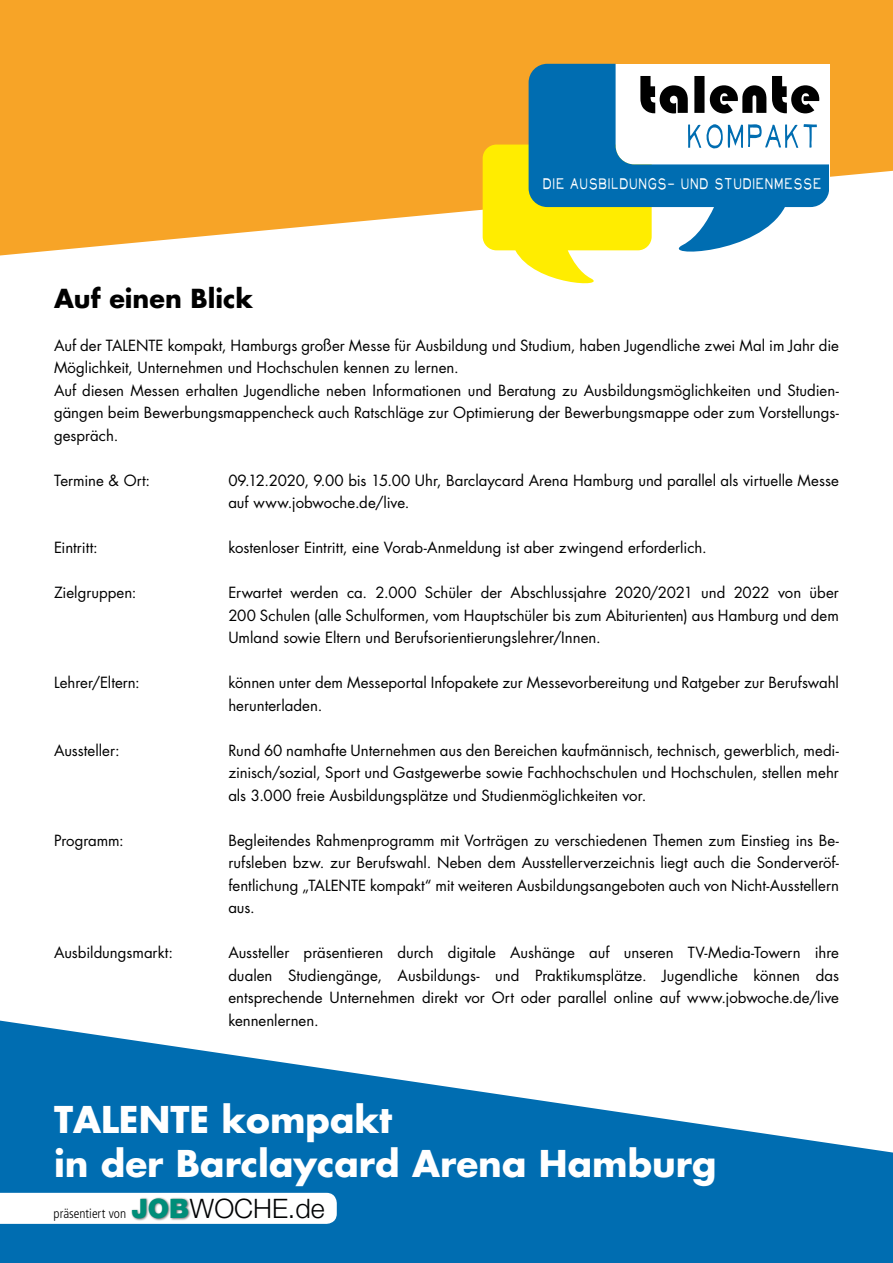
<style>
.page{position:relative;width:893px;height:1263px;background:#fff}
.page>*{position:absolute;margin:0;border:0;box-sizing:border-box;transform-origin:0 0}
.t1{font:700 35.85px/44px "Futura";color:#fff}
.t2{font:700 25.5px "Futura";color:#000}
.t3{font:18.45px "Neo Retro Fill";color:#fff;scale:.7 1}
.t4{font:15px/22.5px "Futura";color:#000;text-align:justify}
.t5{font:300 condensed 13.2px "Frutiger";color:#000}
.s1{font-family:"Helvetica Neue LT";font-weight:900;font-stretch:normal;font-size:26.85px;color:#008e79}
.s2{font-family:"Helvetica Neue LT";font-stretch:normal;font-size:26.85px;color:#010203}
</style>
<div class="page">
<svg style="left:0;top:1020px;width:893px;height:243px;fill:#006db1"></svg>
<svg style="left:0;top:0;width:893px;height:255px;background:#f7ac3c"></svg>
<svg style="left:483px;top:145px;width:111px;height:139px"></svg>
<svg style="left:529px;top:64px;width:300px;height:194px"></svg>
<svg style="left:706px;top:124px;width:111px;height:24px"></svg>
<svg style="left:640px;top:76px;width:179px;height:37px"></svg>
<svg style="left:0;top:1193px;width:337px;height:31px"></svg>
<img style="left:129px;top:1193px;width:71px;height:28px">
<h2 class="t2" style="left:54px;top:280px;width:201px">Auf einen Blick</h2>
<p class="t3" style="left:543px;top:174px;width:400px">DIE AUSBILDUNGS- UND STUDIENMESSE</p>
<p class="t4" style="left:54px;top:334px;width:786px;text-align:left">Auf der Talente kompakt, Hamburgs großer Messe für Ausbildung und Studium, haben Jugendliche zwei Mal im Jahr die Möglichkeit, Unternehmen und Hochschulen kennen zu lernen.<br>Auf diesen Messen erhalten Jugendliche neben Informationen und Beratung zu Ausbildungsmöglichkeiten und Studien&shy;gängen beim Bewerbungsmappencheck auch Ratschläge zur Optimierung der Bewerbungsmappe oder zum Vorstellungs&shy;gespräch.</p>
<p class="t4" style="left:54px;top:469px;width:98px">Termine &amp; Ort:</p>
<p class="t4" style="left:228px;top:469px;width:612px">09.12.2020, 9.00 bis 15.00 Uhr, Barclaycard Arena Hamburg und parallel als virtuelle Messe auf www.jobwoche.de/live.</p>
<p class="t4" style="left:54px;top:536px;width:45px">Eintritt:</p>
<p class="t4" style="left:228px;top:536px;width:480px">kostenloser Eintritt, eine Vorab-Anmeldung ist aber zwingend erforderlich.</p>
<p class="t4" style="left:54px;top:581px;width:84px">Zielgruppen:</p>
<p class="t4" style="left:228px;top:581px;width:612px">Erwartet werden ca. 2.000 Schüler der Abschlussjahre 2020/2021 und 2022 von über 200 Schulen (alle Schulformen, vom Hauptschüler bis zum Abiturienten) aus Hamburg und dem Umland sowie Eltern und Berufsorientierungslehrer/Innen.</p>
<p class="t4" style="left:54px;top:671px;width:87px">Lehrer/Eltern:</p>
<p class="t4" style="left:228px;top:671px;width:612px">können unter dem Messeportal Infopakete zur Messevorbereitung und Ratgeber zur Berufswahl herunterladen.</p>
<p class="t4" style="left:54px;top:739px;width:67px">Aussteller:</p>
<p class="t4" style="left:228px;top:739px;width:612px">Rund 60 namhafte Unternehmen aus den Bereichen kaufmännisch, technisch, gewerblich, medi&shy;zinisch/sozial, Sport und Gastgewerbe sowie Fachhochschulen und Hochschulen, stellen mehr als 3.000 freie Ausbildungsplätze und Studienmöglichkeiten vor.</p>
<p class="t4" style="left:54px;top:829px;width:71px">Programm:</p>
<p class="t4" style="left:228px;top:829px;width:612px">Begleitendes Rahmenprogramm mit Vorträgen zu verschiedenen Themen zum Einstieg ins Be&shy;rufsleben bzw. zur Berufswahl. Neben dem Ausstellerverzeichnis liegt auch die Sonderveröf&shy;fentlichung „TALENTE kompakt“ mit weiteren Ausbildungsangeboten auch von N icht-Ausstellern aus.</p>
<p class="t4" style="left:54px;top:941px;width:121px">Ausbildungsmarkt:</p>
<p class="t4" style="left:228px;top:941px;width:612px">Aussteller präsentieren durch digitale Aushänge auf unseren TV-Media-Towern ihre dualen Studiengänge, Ausbildungs- und Praktikumsplätze. Jugendliche können das entsprechende Unternehmen direkt vor Ort oder parallel online auf www.jobwoche.de/live kennenlernen.</p>
<h1 class="t1" style="left:54px;top:1096px;width:664px">TALENTE kompakt<br>in der Barclaycard Arena Hamburg</h1>
<p class="t5" style="left:54px;top:1205px;width:273px">präsentiert von <span class="s1">JOB</span><span class="s2">WOCHE.de</span></p>
</div>
